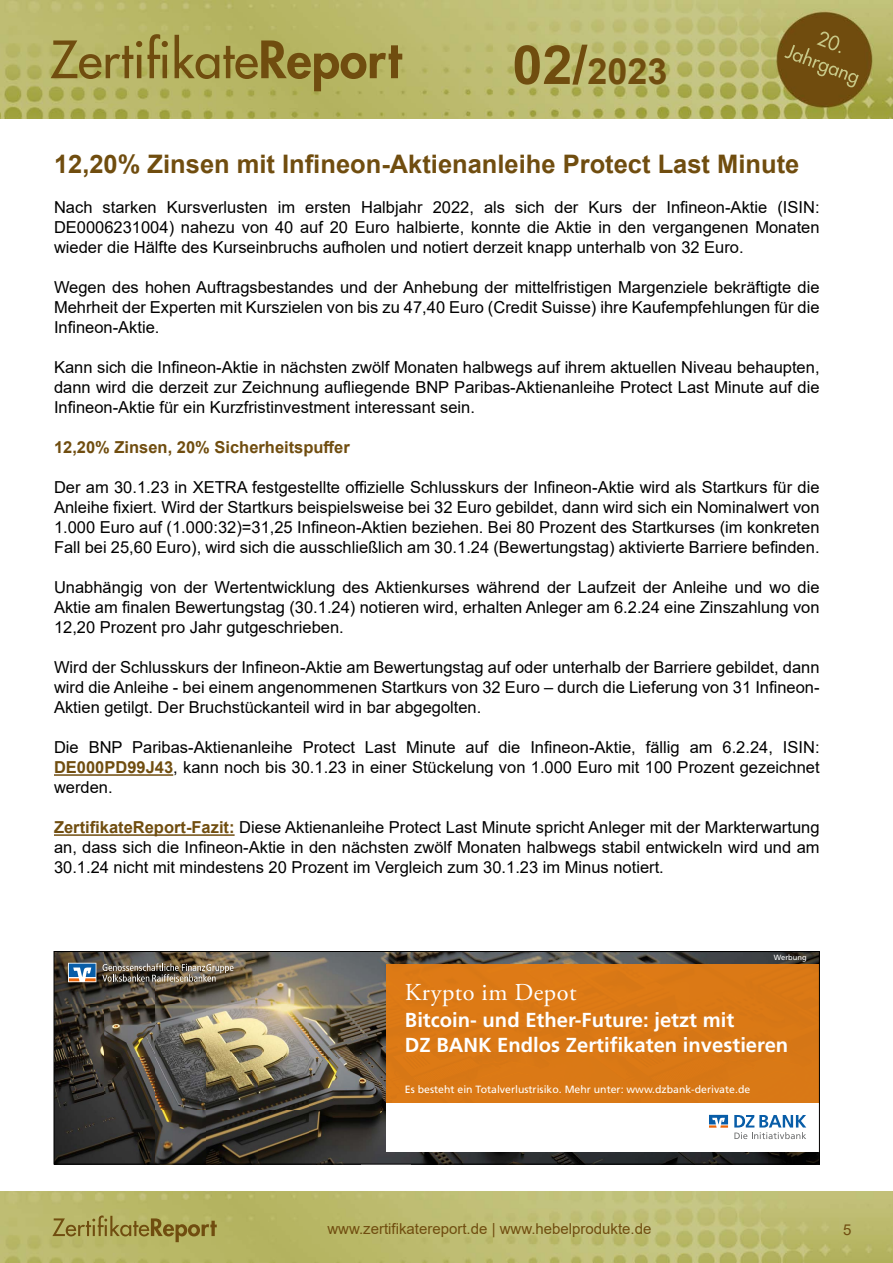
<style>
.page{position:relative;width:893px;height:1263px;background:#fff}
.page>*{position:absolute;margin:0;border:0;box-sizing:border-box;transform-origin:0 0}
.t1{font:700 36px "Arial";color:#704d0f}
.t2{font:700 25.5px "Arial";color:#704d0f}
.t3{font:24.3px "Adobe Garamond Pro";letter-spacing:.02em;color:#fff}
.t4{font:700 20.25px/24.3px "Frutiger LT Std";color:#fff}
.t5{font:16.5px/20px "Arial";color:#000;text-align:justify}
.t6{font:700 16.5px "Arial";color:#704d0f}
.t7{font:15px "Arial";color:#704d0f}
.t8{font:10.5px "Frutiger LT Std";color:#fff}
.t9{font:7.5px "Frutiger LT Std";color:#fff}
.s1{font-size:54px}
.s2{font-weight:700;color:#704d0f}
</style>
<div class="page">
<img style="left:0;top:1192px;width:893px;height:71px">
<img style="left:0;top:0;width:893px;height:119px">
<hr style="left:54px;top:774px;width:119px;height:2px;background:#704d0f">
<hr style="left:54px;top:834px;width:181px;height:2px;background:#704d0f">
<img style="left:56px;top:953px;width:355px;height:51px">
<img style="left:411px;top:953px;width:407px;height:11px">
<img style="left:56px;top:1004px;width:331px;height:107px">
<img style="left:56px;top:1111px;width:355px;height:51px">
<img style="left:411px;top:1152px;width:407px;height:10px">
<div style="left:387px;top:1010px;width:48px;height:47px;background:#db7915"></div>
<div style="left:387px;top:964px;width:431px;height:46px;background:#dc7915"></div>
<div style="left:435px;top:1010px;width:383px;height:47px;background:#d97815"></div>
<div style="left:387px;top:1057px;width:431px;height:46px;background:#d97916"></div>
<div style="left:387px;top:1103px;width:432px;height:48px;background:#fff"></div>
<svg style="left:734px;top:1115px;width:72px;height:24px"></svg>
<svg style="left:709px;top:1115px;width:19px;height:13px"></svg>
<svg style="left:102px;top:963px;width:131px;height:19px;background:#797061"></svg>
<svg style="left:68px;top:963px;width:28px;height:19px"></svg>
<div style="left:54px;top:951px;width:766px;height:213px;border:1px solid #000"></div>
<h1 class="t1" style="left:512px;top:46px;width:157px"><span class="s1">02/</span>2023</h1>
<h2 class="t2" style="left:54px;top:146px;width:747px">12,20% Zinsen mit Infineon-Aktienanleihe Protect Last Minute</h2>
<p class="t5" style="left:54px;top:197px;width:767px">Nach starken Kursverlusten im ersten Halbjahr 2022, als sich der Kurs der Infineon-Aktie (ISIN:<br>DE0006231004) nahezu von 40 auf 20 Euro halbierte, konnte die Aktie in den vergangenen Monaten wieder die Hälfte des Kurseinbruchs aufholen und notiert derzeit knapp unterhalb von 32 Euro.</p>
<p class="t5" style="left:54px;top:277px;width:767px">Wegen des hohen Auftragsbestandes und der Anhebung der mittelfristigen Margenziele bekräftigte die Mehrheit der Experten mit Kurszielen von bis zu 47,40 Euro (Credit Suisse) ihre Kaufempfehlungen für die Infineon-Aktie.</p>
<p class="t5" style="left:54px;top:357px;width:767px">Kann sich die Infineon-Aktie in nächsten zwölf Monaten halbwegs auf ihrem aktuellen Niveau behaupten, dann wird die derzeit zur Zeichnung aufliegende BNP Paribas-Aktienanleihe Protect Last Minute auf die Infineon-Aktie für ein Kurzfristinvestment interessant sein.</p>
<p class="t6" style="left:54px;top:436px;width:297px">12,20% Zinsen, 20% Sicherheitspuffer</p>
<p class="t5" style="left:54px;top:477px;width:767px">Der am 30.1.23 in XETRA festgestellte offizielle Schlusskurs der Infineon-Aktie wird als Startkurs für die Anleihe fixiert. Wird der Startkurs beispielsweise bei 32 Euro gebildet, dann wird sich ein Nominalwert von 1.000 Euro auf (1.000:32)=31,25 Infineon-Aktien beziehen. Bei 80 Prozent des Startkurses (im konkreten Fall bei 25,60 Euro), wird sich die ausschließlich am 30.1.24 (Bewertungstag) aktivierte Barriere befinden.</p>
<p class="t5" style="left:54px;top:577px;width:767px">Unabhängig von der Wertentwicklung des Aktienkurses während der Laufzeit der Anleihe und wo die Aktie am finalen Bewertungstag (30.1.24) notieren wird, erhalten Anleger am 6.2.24 eine Zinszahlung von 12,20 Prozent pro Jahr gutgeschrieben.</p>
<p class="t5" style="left:54px;top:657px;width:767px">Wird der Schlusskurs der Infineon-Aktie am Bewertungstag auf oder unterhalb der Barriere gebildet, dann wird die Anleihe - bei einem angenommenen Startkurs von 32 Euro – durch die Lieferung von 31 Infineon-Aktien getilgt. Der Bruchstückanteil wird in bar abgegolten.</p>
<p class="t5" style="left:54px;top:737px;width:767px">Die BNP Paribas-Aktienanleihe Protect Last Minute auf die Infineon-Aktie, fällig am 6.2.24, ISIN:<br><span class="s2">DE000PD99J43</span>, kann noch bis 30.1.23 in einer Stückelung von 1.000 Euro mit 100 Prozent gezeichnet werden.</p>
<p class="t5" style="left:54px;top:817px;width:767px"><span class="s2">ZertifikateReport-Fazit:</span> Diese Aktienanleihe Protect Last Minute spricht Anleger mit der Markterwartung an, dass sich die Infineon-Aktie in den nächsten zwölf Monaten halbwegs stabil entwickeln wird und am 30.1.24 nicht mit mindestens 20 Prozent im Vergleich zum 30.1.23 im Minus notiert.</p>
<p class="t9" style="left:774px;top:953px;width:34px">Werbung</p>
<h3 class="t3" style="left:405px;top:977px;width:173px">Krypto im Depot</h3>
<p class="t4" style="left:405px;top:1008px;width:385px">Bitcoin- und Ether-Future: jetzt mit<br>DZ BANK Endlos Zertifikaten investieren</p>
<p class="t8" style="left:405px;top:1083px;width:347px">Es besteht ein Totalverlustrisiko. Mehr unter: www.dzbank-derivate.de</p>
<p class="t7" style="left:327px;top:1218px;width:326px">www.zertifikatereport.de | www.hebelprodukte.de</p>
<p class="t7" style="left:843px;top:1219px;width:10px">5</p>
</div>
